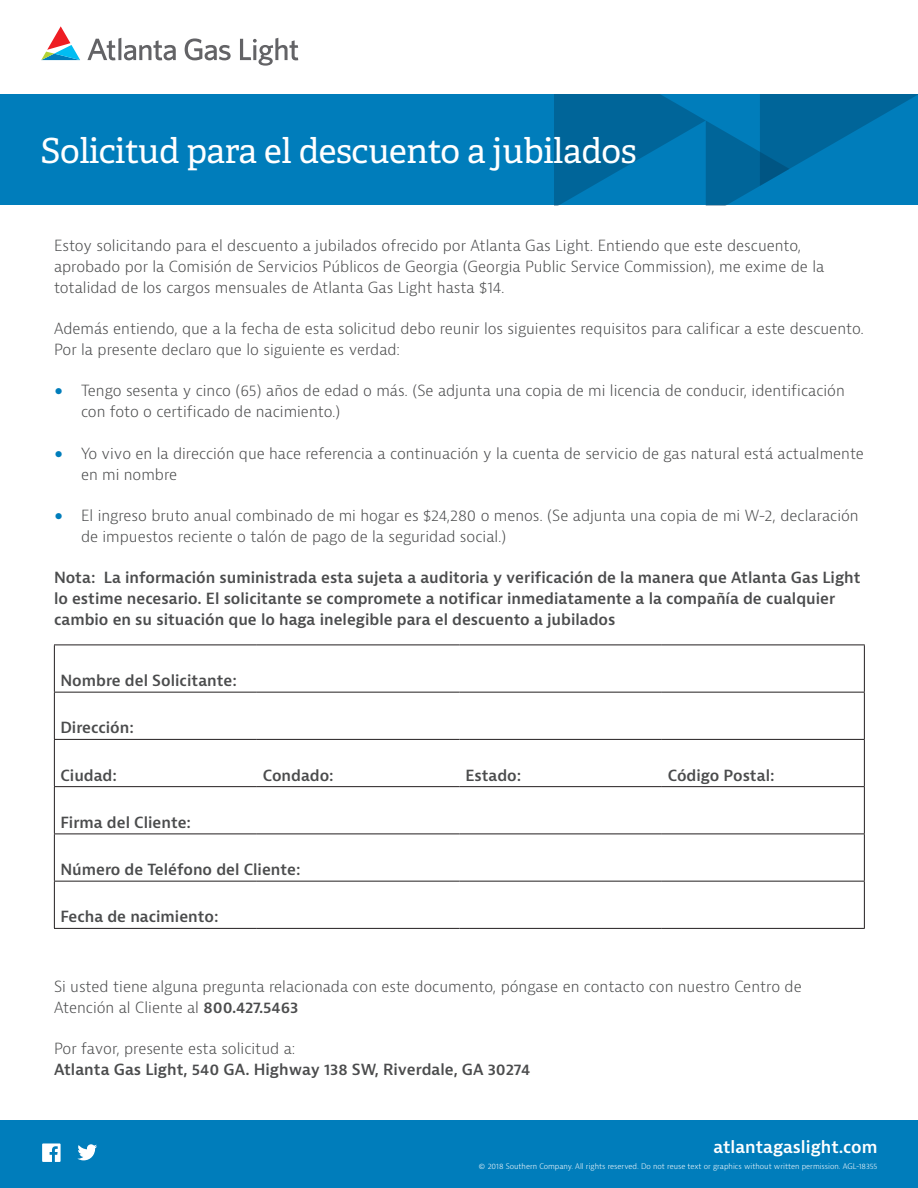
<style>
.page{position:relative;width:918px;height:1188px;background:#fff}
.page>*{position:absolute;margin:0;border:0;box-sizing:border-box;transform-origin:0 0}
.t1{font:34.5px "Adelle";letter-spacing:-.01em;color:#fff}
.t2{font:600 16.5px "Bernina Sans";color:#fff}
.copy{font:300 15px/21px "Bernina Sans";color:#4b4c4d}
.copy-2{font:600 15px/21px "Bernina Sans";color:#4b4c4d}
.t3{font:300 7.5px "Bernina Sans";color:#fff}
.s1{font-family:"Adelle";color:#007dbb}
.s2{font-weight:600}
.s3{font-weight:300}
</style>
<div class="page">
<div style="left:0;top:1120px;width:918px;height:68px;background:#007dbb"></div>
<svg style="left:42px;top:1143px;width:19px;height:19px"></svg>
<div style="left:0;top:94px;width:918px;height:112px;background:#007dbb"></div>
<svg style="left:554px;top:94px;width:364px;height:112px"></svg>
<svg style="left:77px;top:1144px;width:20px;height:16px"></svg>
<hr style="left:54px;top:645px;width:203px;height:1px;background:#231f20">
<hr style="left:54px;top:645px;width:1px;height:47px;background:#231f20">
<hr style="left:257px;top:645px;width:202px;height:1px;background:#231f20">
<hr style="left:459px;top:645px;width:203px;height:1px;background:#231f20">
<hr style="left:662px;top:645px;width:203px;height:1px;background:#231f20">
<hr style="left:864px;top:645px;width:1px;height:47px;background:#231f20">
<hr style="left:54px;top:692px;width:203px;height:1px;background:#231f20">
<hr style="left:54px;top:693px;width:1px;height:46px;background:#231f20">
<hr style="left:257px;top:692px;width:202px;height:1px;background:#231f20">
<hr style="left:459px;top:692px;width:203px;height:1px;background:#231f20">
<hr style="left:662px;top:692px;width:203px;height:1px;background:#231f20">
<hr style="left:864px;top:693px;width:1px;height:46px;background:#231f20">
<hr style="left:54px;top:739px;width:203px;height:1px;background:#231f20">
<hr style="left:54px;top:740px;width:1px;height:46px;background:#231f20">
<hr style="left:257px;top:739px;width:202px;height:1px;background:#231f20">
<hr style="left:459px;top:739px;width:203px;height:1px;background:#231f20">
<hr style="left:662px;top:739px;width:203px;height:1px;background:#231f20">
<hr style="left:864px;top:740px;width:1px;height:46px;background:#231f20">
<hr style="left:54px;top:786px;width:203px;height:1px;background:#231f20">
<hr style="left:54px;top:787px;width:1px;height:47px;background:#231f20">
<hr style="left:257px;top:786px;width:202px;height:1px;background:#231f20">
<hr style="left:459px;top:786px;width:203px;height:1px;background:#231f20">
<hr style="left:662px;top:786px;width:203px;height:1px;background:#231f20">
<hr style="left:864px;top:787px;width:1px;height:47px;background:#231f20">
<hr style="left:54px;top:834px;width:203px;height:1px;background:#231f20">
<hr style="left:54px;top:834px;width:1px;height:47px;background:#231f20">
<hr style="left:257px;top:834px;width:202px;height:1px;background:#231f20">
<hr style="left:459px;top:834px;width:203px;height:1px;background:#231f20">
<hr style="left:662px;top:834px;width:203px;height:1px;background:#231f20">
<hr style="left:864px;top:834px;width:1px;height:47px;background:#231f20">
<hr style="left:54px;top:881px;width:203px;height:1px;background:#231f20">
<hr style="left:54px;top:882px;width:1px;height:46px;background:#231f20">
<hr style="left:257px;top:881px;width:202px;height:1px;background:#231f20">
<hr style="left:459px;top:881px;width:203px;height:1px;background:#231f20">
<hr style="left:662px;top:881px;width:203px;height:1px;background:#231f20">
<hr style="left:864px;top:882px;width:1px;height:46px;background:#231f20">
<hr style="left:54px;top:928px;width:203px;height:1px;background:#231f20">
<hr style="left:257px;top:928px;width:202px;height:1px;background:#231f20">
<hr style="left:459px;top:928px;width:203px;height:1px;background:#231f20">
<hr style="left:662px;top:928px;width:203px;height:1px;background:#231f20">
<svg style="left:41px;top:26px;width:39px;height:34px"></svg>
<svg style="left:87px;top:38px;width:211px;height:28px"></svg>
<p class="t1" style="left:40px;top:130px;width:598px">Solicitud para el descuento a jubilados</p>
<p class="copy" style="left:54px;top:235px;width:772px">Estoy solicitando para el descuento a jubilados ofrecido por Atlanta Gas Light. Entiendo que este descuento, aprobado por la Comisión de Servicios Públicos de Georgia (Georgia Public Service Commission), me exime de la totalidad de los cargos mensuales de Atlanta Gas Light hasta $14.</p>
<p class="copy" style="left:54px;top:318px;width:811px">Además entiendo, que a la fecha de esta solicitud debo reunir los siguientes requisitos para calificar a este descuento.<br>Por la presente declaro que lo siguiente es verdad:</p>
<p class="copy" style="left:81px;top:381px;width:765px;text-indent:-27px"><span class="s1">○</span> Tengo sesenta y cinco (65) años de edad o más. (Se adjunta una copia de mi licencia de conducir, identificación con foto o certificado de nacimiento.)</p>
<p class="copy" style="left:81px;top:443px;width:785px;text-indent:-27px"><span class="s1">○</span> Yo vivo en la dirección que hace referencia a continuación y la cuenta de servicio de gas natural está actualmente en mi nombre</p>
<p class="copy" style="left:81px;top:505px;width:779px;text-indent:-27px"><span class="s1">○</span> El ingreso bruto anual combinado de mi hogar es $24,280 o menos. (Se adjunta una copia de mi W-2, declaración de impuestos reciente o talón de pago de la seguridad social.)</p>
<p class="copy-2" style="left:54px;top:567px;width:808px">Nota: La información suministrada esta sujeta a auditoria y verificación de la manera que Atlanta Gas Light lo estime necesario. El solicitante se compromete a notificar inmediatamente a la compañía de cualquier cambio en su situación que lo haga inelegible para el descuento a jubilados</p>
<p class="copy-2" style="left:60px;top:671px;width:178px">Nombre del Solicitante:</p>
<p class="copy-2" style="left:60px;top:718px;width:75px">Dirección:</p>
<p class="copy-2" style="left:60px;top:765px;width:58px">Ciudad:</p>
<p class="copy-2" style="left:263px;top:765px;width:72px">Condado:</p>
<p class="copy-2" style="left:465px;top:765px;width:57px">Estado:</p>
<p class="copy-2" style="left:668px;top:765px;width:108px">Código Postal:</p>
<p class="copy-2" style="left:60px;top:812px;width:132px">Firma del Cliente:</p>
<p class="copy-2" style="left:60px;top:860px;width:242px">Número de Teléfono del Cliente:</p>
<p class="copy-2" style="left:60px;top:907px;width:160px">Fecha de nacimiento:</p>
<p class="copy" style="left:54px;top:976px;width:749px">Si usted tiene alguna pregunta relacionada con este documento, póngase en contacto con nuestro Centro de<br>Atención al Cliente al <span class="s2">800.427.5463</span></p>
<p class="copy-2" style="left:54px;top:1038px;width:478px"><span class="s3">Por favor, presente esta solicitud a:<br></span>Atlanta Gas Light, 540 GA. Highway 138 SW, Riverdale, GA 30274</p>
<p class="t2" style="left:713px;top:1136px;width:166px">atlantagaslight.com</p>
<p class="t3" style="left:479px;top:1161px;width:400px">© 2018 Southern Company. All rights reserved. Do not reuse text or graphics without written permission. AGL-18355</p>
</div>
